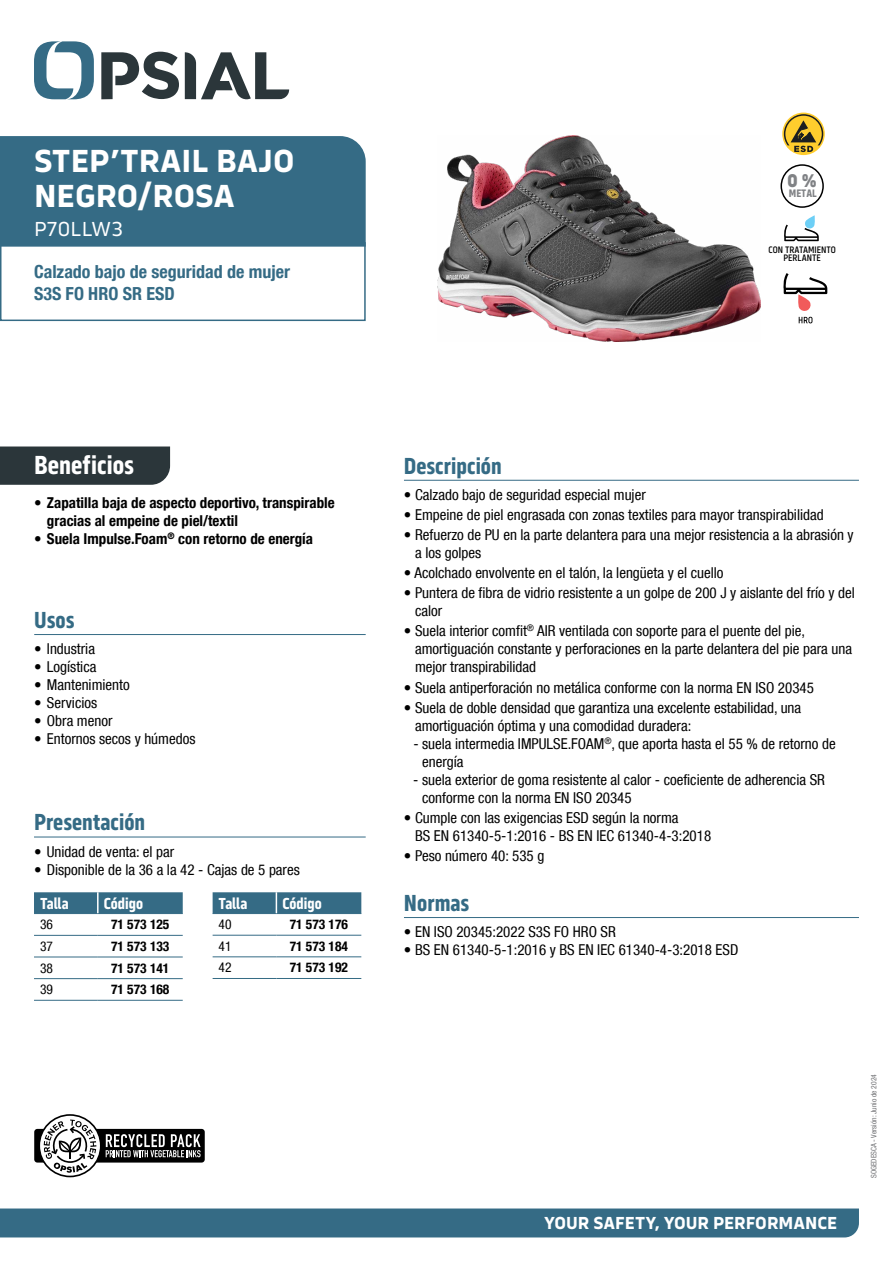
<style>
.page{position:relative;width:893px;height:1263px;background:#fff}
.page>*{position:absolute;margin:0;border:0;box-sizing:border-box;transform-origin:0 0}
.t1{font:700 33px/34.5px "Serca";color:#fff}
.t2{font:700 27px "Serca Condensed";color:#fff}
.t3{font:700 24px "Serca Condensed";color:#356b85}
.t4{font:21px "Serca";letter-spacing:-.005em;color:#fff}
.t5{font:800 19.05px "Serca";color:#808285;scale:.9 1}
.t6{font:700 condensed 18px/21.6px "Helvetica Neue LT Com";color:#356b85}
.t7{font:700 18px "Serca";color:#fff}
.t8{font:700 16.5px "Serca Condensed";color:#fff}
.t9{font:condensed 15px/18px "Helvetica Neue LT Com";color:#000}
.t10{font:700 condensed 15px/18px "Helvetica Neue LT Com";color:#000}
.t11{font:700 condensed 13.5px "Helvetica Neue LT Com";color:#000}
.t12{font:condensed 13.5px "Helvetica Neue LT Com";color:#000}
.t13{font:700 11.25px "Serca Condensed";letter-spacing:-.01em;color:#808285}
.t14{font:500 9.75px/8.6px "Serca Condensed";color:#000;text-align:center}
.t15{font:condensed 7.5px "Helvetica Neue LT Com";color:#6d6e71}
</style>
<div class="page">
<svg style="left:34px;top:41px;width:60px;height:58px"></svg>
<svg style="left:185px;top:52px;width:104px;height:48px"></svg>
<svg style="left:101px;top:52px;width:78px;height:47px"></svg>
<div style="left:0;top:1208px;width:859px;height:29px;background:#356b85"></div>
<hr style="left:34px;top:837px;width:332px;height:1px;background:#356b85">
<div style="left:34px;top:892px;width:149px;height:21px;background:#356b85"></div>
<hr style="left:34px;top:913px;width:64px;height:1px;background:#356b85">
<hr style="left:98px;top:913px;width:85px;height:1px;background:#356b85">
<hr style="left:34px;top:935px;width:64px;height:1px;background:#356b85">
<hr style="left:98px;top:935px;width:85px;height:1px;background:#356b85">
<hr style="left:34px;top:957px;width:64px;height:1px;background:#356b85">
<hr style="left:98px;top:957px;width:85px;height:1px;background:#356b85">
<hr style="left:34px;top:978px;width:64px;height:1px;background:#356b85">
<hr style="left:98px;top:978px;width:85px;height:1px;background:#356b85">
<hr style="left:34px;top:1000px;width:64px;height:1px;background:#356b85">
<hr style="left:98px;top:1000px;width:85px;height:1px;background:#356b85">
<hr style="left:97px;top:892px;width:2px;height:21px;background:#fff">
<hr style="left:213px;top:913px;width:63px;height:1px;background:#356b85">
<hr style="left:276px;top:913px;width:85px;height:1px;background:#356b85">
<hr style="left:213px;top:935px;width:63px;height:1px;background:#356b85">
<hr style="left:276px;top:935px;width:85px;height:1px;background:#356b85">
<hr style="left:213px;top:956px;width:63px;height:1px;background:#356b85">
<hr style="left:276px;top:956px;width:85px;height:1px;background:#356b85">
<hr style="left:213px;top:978px;width:63px;height:1px;background:#356b85">
<hr style="left:276px;top:978px;width:85px;height:1px;background:#356b85">
<div style="left:213px;top:892px;width:148px;height:21px;background:#356b85"></div>
<hr style="left:404px;top:480px;width:455px;height:1px;background:#356b85">
<div style="left:0;top:446px;width:170px;height:39px;background:#2b363a"></div>
<div style="left:0;top:242px;width:366px;height:79px;border:2px solid #356b85"></div>
<div style="left:0;top:136px;width:366px;height:111px;background:#356b85"></div>
<hr style="left:34px;top:634px;width:332px;height:1px;background:#356b85">
<div style="left:780px;top:164px;width:44px;height:44px;border:1px solid #000;border-radius:50%"></div>
<svg style="left:784px;top:215px;width:35px;height:26px"></svg>
<svg style="left:783px;top:273px;width:44px;height:50px"></svg>
<svg style="left:782px;top:113px;width:42px;height:42px"></svg>
<svg style="left:784px;top:114px;width:39px;height:38px"></svg>
<hr style="left:404px;top:917px;width:455px;height:1px;background:#356b85">
<div style="left:34px;top:1129px;width:171px;height:33px;background:#000;border-radius:3px"></div>
<svg style="left:38px;top:1114px;width:163px;height:63px"></svg>
<img style="left:438px;top:135px;width:323px;height:207px">
<h1 class="t1" style="left:34px;top:143px;width:262px">STEP’TRAIL BAJO<br>NEGRO/ROSA</h1>
<h3 class="t4" style="left:34px;top:217px;width:90px">P70LLW3</h3>
<p class="t6" style="left:34px;top:261px;width:258px">Calzado bajo de seguridad de mujer<br>S3S FO HRO SR ESD</p>
<p class="t5" style="left:787px;top:168px;width:34px">0 %</p>
<p class="t13" style="left:789px;top:187px;width:29px">METAL</p>
<p class="t14" style="left:769px;top:245px;width:69px">CON TRATAMIENTO<br>PERLANTE</p>
<h2 class="t2" style="left:34px;top:449px;width:101px">Beneficios</h2>
<h3 class="t3" style="left:404px;top:452px;width:99px">Descripción</h3>
<p class="t10" style="left:47px;top:494px;width:289px;text-indent:-13px">• Zapatilla baja de aspecto deportivo, transpirable gracias al empeine de piel/textil</p>
<p class="t10" style="left:34px;top:530px;width:280px">• Suela Impulse.Foam<sup>®</sup> con retorno de energía</p>
<h3 class="t3" style="left:34px;top:606px;width:42px">Usos</h3>
<p class="t9" style="left:34px;top:640px;width:62px">• Industria</p>
<p class="t9" style="left:34px;top:658px;width:64px">• Logística</p>
<p class="t9" style="left:34px;top:676px;width:97px">• Mantenimiento</p>
<p class="t9" style="left:34px;top:694px;width:64px">• Servicios</p>
<p class="t9" style="left:34px;top:712px;width:80px">• Obra menor</p>
<p class="t9" style="left:34px;top:730px;width:163px">• Entornos secos y húmedos</p>
<h3 class="t3" style="left:34px;top:808px;width:113px">Presentación</h3>
<p class="t9" style="left:34px;top:842px;width:142px">• Unidad de venta: el par</p>
<p class="t9" style="left:34px;top:860px;width:267px">• Disponible de la 36 a la 42 - Cajas de 5 pares</p>
<p class="t8" style="left:40px;top:894px;width:30px">Talla</p>
<p class="t8" style="left:104px;top:894px;width:41px">Código</p>
<p class="t12" style="left:40px;top:917px;width:14px">36</p>
<p class="t11" style="left:111px;top:916px;width:60px">71 573 125</p>
<p class="t12" style="left:40px;top:938px;width:14px">37</p>
<p class="t11" style="left:111px;top:938px;width:60px">71 573 133</p>
<p class="t12" style="left:40px;top:960px;width:14px">38</p>
<p class="t11" style="left:111px;top:960px;width:60px">71 573 141</p>
<p class="t12" style="left:40px;top:981px;width:14px">39</p>
<p class="t11" style="left:111px;top:981px;width:60px">71 573 168</p>
<p class="t8" style="left:219px;top:894px;width:30px">Talla</p>
<p class="t8" style="left:282px;top:894px;width:41px">Código</p>
<p class="t12" style="left:219px;top:916px;width:14px">40</p>
<p class="t11" style="left:290px;top:916px;width:60px">71 573 176</p>
<p class="t12" style="left:219px;top:938px;width:14px">41</p>
<p class="t11" style="left:290px;top:938px;width:60px">71 573 184</p>
<p class="t12" style="left:219px;top:960px;width:14px">42</p>
<p class="t11" style="left:290px;top:959px;width:60px">71 573 192</p>
<p class="t9" style="left:404px;top:485px;width:243px">• Calzado bajo de seguridad especial mujer</p>
<p class="t9" style="left:404px;top:505px;width:421px">• Empeine de piel engrasada con zonas textiles para mayor transpirabilidad</p>
<p class="t9" style="left:415px;top:525px;width:440px;text-indent:-11px">• Refuerzo de PU en la parte delantera para una mejor resistencia a la abrasión y a los golpes</p>
<p class="t9" style="left:404px;top:564px;width:321px">• Acolchado envolvente en el talón, la lengüeta y el cuello</p>
<p class="t9" style="left:415px;top:584px;width:441px;text-indent:-11px">• Puntera de fibra de vidrio resistente a un golpe de 200 J y aislante del frío y del calor</p>
<p class="t9" style="left:415px;top:622px;width:438px;text-indent:-11px">• Suela interior comfit<sup>®</sup> AIR ventilada con soporte para el puente del pie, amortiguación constante y perforaciones en la parte delantera del pie para una mejor transpirabilidad</p>
<p class="t9" style="left:404px;top:678px;width:411px">• Suela antiperforación no metálica conforme con la norma EN ISO 20345</p>
<p class="t9" style="left:415px;top:698px;width:388px;text-indent:-11px">• Suela de doble densidad que garantiza una excelente estabilidad, una amortiguación óptima y una comodidad duradera:</p>
<p class="t9" style="left:422px;top:734px;width:415px;text-indent:-9px">- suela intermedia IMPULSE.FOAM<sup>®</sup>, que aporta hasta el 55 % de retorno de energía</p>
<p class="t9" style="left:422px;top:770px;width:404px;text-indent:-9px">- suela exterior de goma resistente al calor - coeficiente de adherencia SR conforme con la norma EN ISO 20345</p>
<p class="t9" style="left:415px;top:808px;width:298px;text-indent:-11px">• Cumple con las exigencias ESD según la norma<br>BS EN 61340-5-1:2016 - BS EN IEC 61340-4-3:2018</p>
<p class="t9" style="left:404px;top:846px;width:142px">• Peso número 40: 535 g</p>
<h3 class="t3" style="left:404px;top:889px;width:67px">Normas</h3>
<p class="t9" style="left:404px;top:922px;width:213px">• EN ISO 20345:2022 S3S FO HRO SR</p>
<p class="t9" style="left:404px;top:940px;width:336px">• BS EN 61340-5-1:2016 y BS EN IEC 61340-4-3:2018 ESD</p>
<p class="t7" style="left:544px;top:1212px;width:295px">YOUR SAFETY, YOUR PERFORMANCE</p>
<p class="t15" style="left:869px;top:1178px;width:105px;rotate:-90deg">SOGEDESCA - Versión: Junio de 2024</p>
</div>
